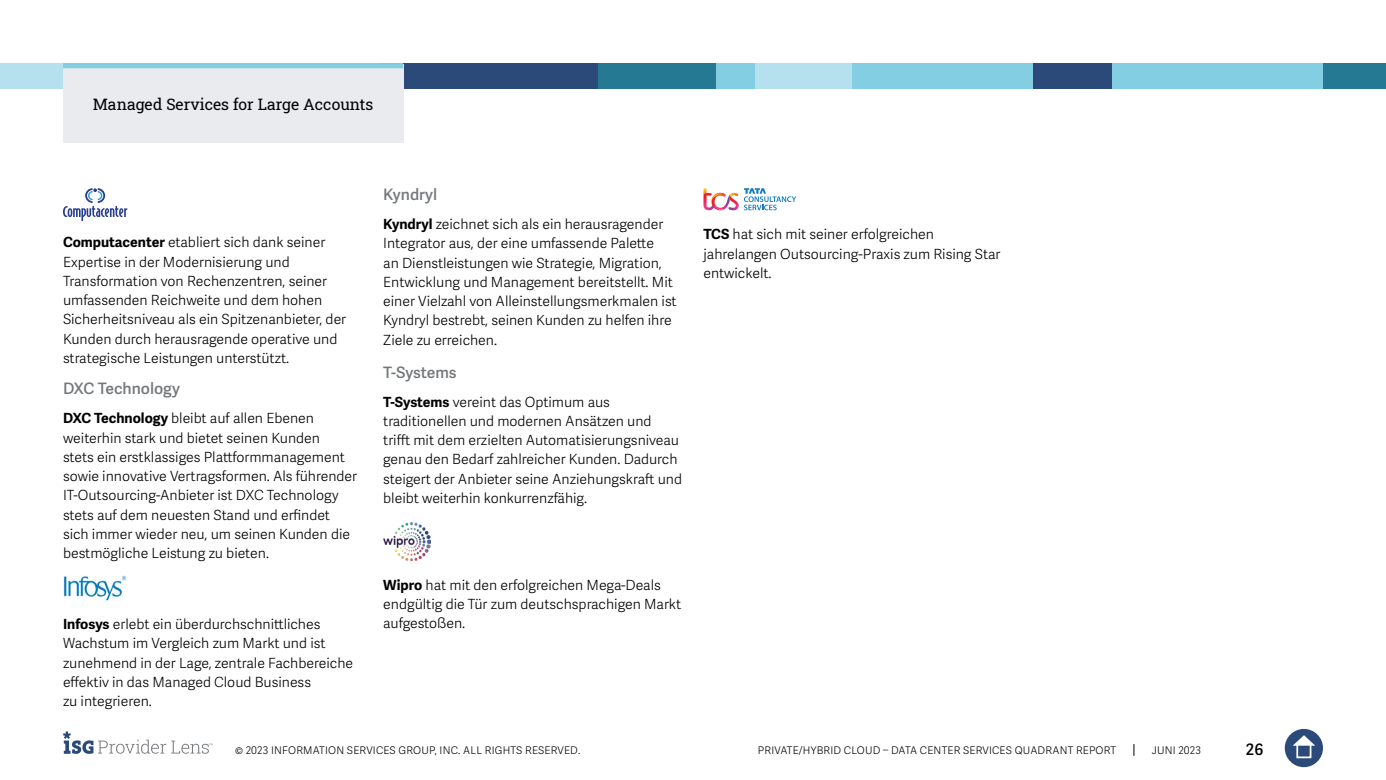
<style>
.page{position:relative;width:1386px;height:780px;background:#fff}
.page>*{position:absolute;margin:0;border:0;box-sizing:border-box;transform-origin:0 0}
.t1{font:15.75px "Roboto Slab ISG P Regular";color:#000}
.t2{font:600 15.75px "Adelle Sans";color:#75787b}
.t3{font:600 15.75px "Adelle Sans";color:#000}
.t4{font:300 14px/19.2px "Adelle Sans";color:#000101}
.t5{font:300 10.5px "Adelle Sans";letter-spacing:.02em;color:#000}
.s1{font-weight:700;color:#000}
</style>
<div class="page">
<svg style="left:1133px;top:744px;width:1px;height:12px"></svg>
<div style="left:1285px;top:729px;width:38px;height:38px;background:#2b4a79;border-radius:50%"></div>
<svg style="left:1293px;top:735px;width:22px;height:10px"></svg>
<div style="left:1296px;top:743px;width:15px;height:15px;border:2px solid #fff"></div>
<svg style="left:63px;top:731px;width:150px;height:23px"></svg>
<div style="left:1047px;top:63px;width:276px;height:26px;background:#84cee3"></div>
<div style="left:0;top:63px;width:158px;height:26px;background:#b4e1ed"></div>
<div style="left:850px;top:63px;width:184px;height:26px;background:#84cee3"></div>
<div style="left:1323px;top:63px;width:63px;height:26px;background:#257992"></div>
<div style="left:1033px;top:63px;width:79px;height:26px;background:#2b4a79"></div>
<div style="left:754px;top:63px;width:98px;height:26px;background:#b4e1ed"></div>
<div style="left:598px;top:63px;width:157px;height:26px;background:#84cee3"></div>
<div style="left:598px;top:63px;width:118px;height:26px;background:#257992"></div>
<div style="left:379px;top:63px;width:219px;height:26px;background:#2b4a79"></div>
<svg style="left:63px;top:188px;width:64px;height:33px"></svg>
<img style="left:63px;top:575px;width:63px;height:25px">
<img style="left:383px;top:522px;width:47px;height:39px">
<svg style="left:704px;top:188px;width:92px;height:22px"></svg>
<div style="left:63px;top:64px;width:340px;height:79px;background:#e9ebee"></div>
<div style="left:63px;top:63px;width:340px;height:5px;background:#84cee3"></div>
<p class="t1" style="left:93px;top:93px;width:282px">Managed Services for Large Accounts</p>
<p class="t4" style="left:63px;top:233px;width:285px"><span class="s1">Computacenter</span> etabliert sich dank seiner Expertise in der Modernisierung und Transformation von Rechenzentren, seiner umfassenden Reichweite und dem hohen Sicherheitsniveau als ein Spitzenanbieter, der Kunden durch herausragende operative und strategische Leistungen unterstützt.</p>
<p class="t2" style="left:63px;top:379px;width:119px">DXC Technology</p>
<p class="t4" style="left:63px;top:409px;width:296px"><span class="s1">DXC Technology</span> bleibt auf allen Ebenen weiterhin stark und bietet seinen Kunden<br>stets ein erstklassiges Plattformmanagement sowie innovative Vertragsformen. Als führender IT-Outsourcing-Anbieter ist DXC Technology stets auf dem neuesten Stand und erfindet sich immer wieder neu, um seinen Kunden die bestmögliche Leistung zu bieten.</p>
<p class="t4" style="left:63px;top:615px;width:292px"><span class="s1">Infosys</span> erlebt ein überdurchschnittliches Wachstum im Vergleich zum Markt und ist zunehmend in der Lage, zentrale Fachbereiche effektiv in das Managed Cloud Business<br>zu integrieren.</p>
<p class="t2" style="left:383px;top:185px;width:55px">Kyndryl</p>
<p class="t4" style="left:383px;top:215px;width:295px"><span class="s1">Kyndryl</span> zeichnet sich als ein herausragender Integrator aus, der eine umfassende Palette<br>an Dienstleistungen wie Strategie, Migration, Entwicklung und Management bereitstellt. Mit einer Vielzahl von Alleinstellungsmerkmalen ist Kyndryl bestrebt, seinen Kunden zu helfen ihre Ziele zu erreichen.</p>
<p class="t2" style="left:383px;top:363px;width:75px">T-Systems</p>
<p class="t4" style="left:383px;top:392px;width:300px"><span class="s1">T-Systems</span> vereint das Optimum aus traditionellen und modernen Ansätzen und<br>trifft mit dem erzielten Automatisierungsniveau genau den Bedarf zahlreicher Kunden. Dadurch steigert der Anbieter seine Anziehungskraft und bleibt weiterhin konkurrenzfähig.</p>
<p class="t4" style="left:704px;top:225px;width:298px"><span class="s1">TCS</span> hat sich mit seiner erfolgreichen jahrelangen Outsourcing-Praxis zum Rising Star entwickelt.</p>
<p class="t4" style="left:383px;top:575px;width:299px"><span class="s1">Wipro</span> hat mit den erfolgreichen Mega-Deals endgültig die Tür zum deutschsprachigen Markt aufgestoßen.</p>
<p class="t5" style="left:235px;top:744px;width:347px">© 2023 INFORMATION SERVICES GROUP, INC. ALL RIGHTS RESERVED.</p>
<p class="t5" style="left:758px;top:744px;width:360px">PRIVATE/HYBRID CLOUD – DATA CENTER SERVICES QUADRANT REPORT</p>
<p class="t5" style="left:1152px;top:744px;width:51px">JUNI 2023</p>
<p class="t3" style="left:1246px;top:740px;width:19px">26</p>
</div>
